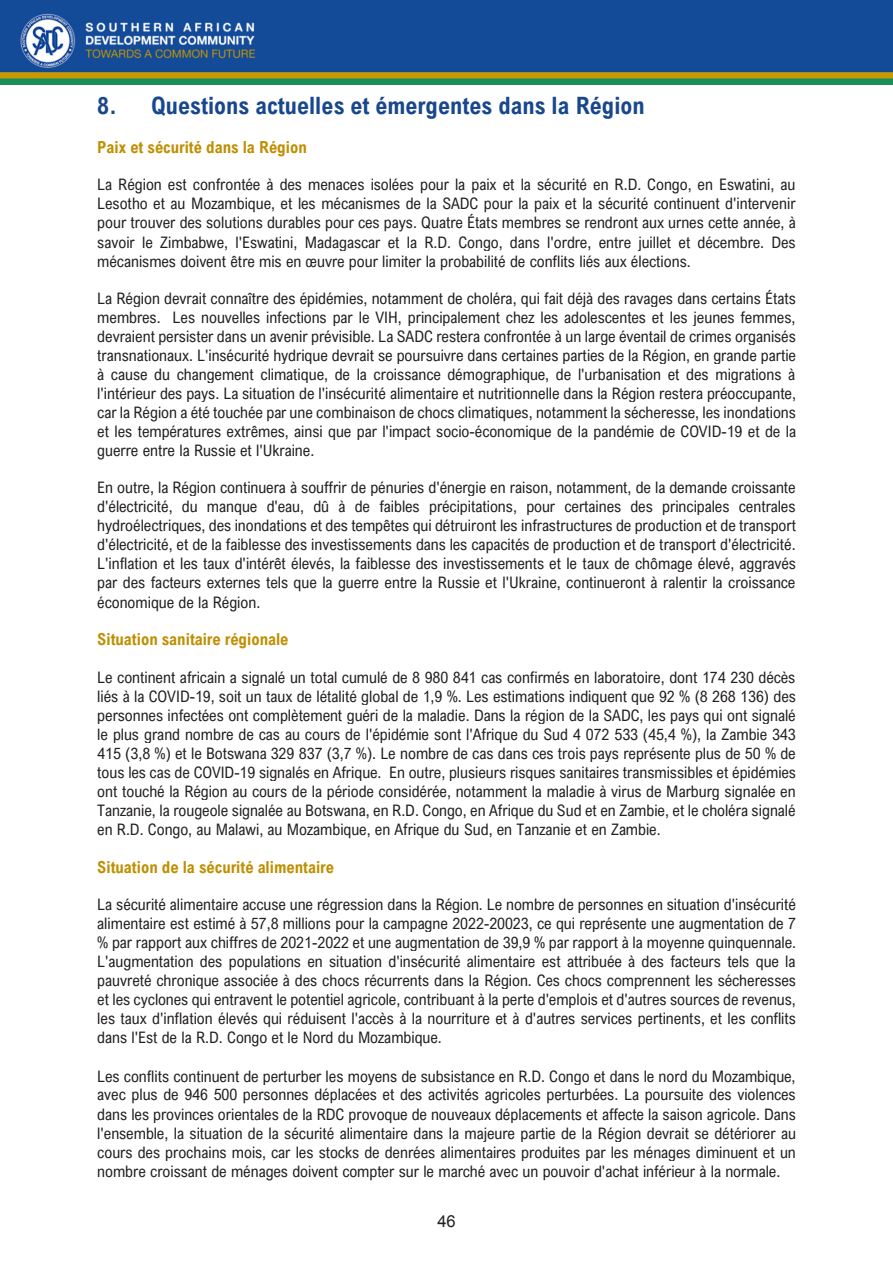
<style>
.page{position:relative;width:893px;height:1263px;background:#fff}
.page>*{position:absolute;margin:0;border:0;box-sizing:border-box;transform-origin:0 0}
.t1{font:700 24px "Arial Nova Cond";color:#18478d}
.t2{font:700 16.5px "Arial Nova Cond";color:#bf8f00}
.t3{font:16.5px "Arial";color:#231f20}
.t4{font:15.9px/19px "Arial Nova Cond";color:#231f20;text-align:justify}
</style>
<div class="page">
<img style="left:0;top:0;width:893px;height:85px">
<p class="t1" style="left:97px;top:90px;width:549px">8. Questions actuelles et émergentes dans la Région</p>
<p class="t2" style="left:97px;top:137px;width:211px">Paix et sécurité dans la Région</p>
<p class="t4" style="left:97px;top:175px;width:700px">La Région est confrontée à des menaces isolées pour la paix et la sécurité en R.D. Congo, en Eswatini, au Lesotho et au Mozambique, et les mécanismes de la SADC pour la paix et la sécurité continuent d'intervenir pour trouver des solutions durables pour ces pays. Quatre États membres se rendront aux urnes cette année, à savoir le Zimbabwe, l'Eswatini, Madagascar et la R.D. Congo, dans l'ordre, entre juillet et décembre. Des mécanismes doivent être mis en œuvre pour limiter la probabilité de conflits liés aux élections.</p>
<p class="t4" style="left:97px;top:288px;width:700px">La Région devrait connaître des épidémies, notamment de choléra, qui fait déjà des ravages dans certains États membres. Les nouvelles infections par le VIH, principalement chez les adolescentes et les jeunes femmes, devraient persister dans un avenir prévisible. La SADC restera confrontée à un large éventail de crimes organisés transnationaux. L'insécurité hydrique devrait se poursuivre dans certaines parties de la Région, en grande partie à cause du changement climatique, de la croissance démographique, de l'urbanisation et des migrations à l'intérieur des pays. La situation de l'insécurité alimentaire et nutritionnelle dans la Région restera préoccupante, car la Région a été touchée par une combinaison de chocs climatiques, notamment la sécheresse, les inondations et les températures extrêmes, ainsi que par l'impact socio-économique de la pandémie de COVID-19 et de la guerre entre la Russie et l'Ukraine.</p>
<p class="t4" style="left:97px;top:478px;width:700px">En outre, la Région continuera à souffrir de pénuries d'énergie en raison, notamment, de la demande croissante d'électricité, du manque d'eau, dû à de faibles précipitations, pour certaines des principales centrales hydroélectriques, des inondations et des tempêtes qui détruiront les infrastructures de production et de transport d'électricité, et de la faiblesse des investissements dans les capacités de production et de transport d'électricité.<br>L'inflation et les taux d'intérêt élevés, la faiblesse des investissements et le taux de chômage élevé, aggravés par des facteurs externes tels que la guerre entre la Russie et l'Ukraine, continueront à ralentir la croissance économique de la Région.</p>
<p class="t2" style="left:97px;top:629px;width:193px">Situation sanitaire régionale</p>
<p class="t4" style="left:97px;top:667px;width:700px">Le continent africain a signalé un total cumulé de 8 980 841 cas confirmés en laboratoire, dont 174 230 décès liés à la COVID-19, soit un taux de létalité global de 1,9 %. Les estimations indiquent que 92 % (8 268 136) des personnes infectées ont complètement guéri de la maladie. Dans la région de la SADC, les pays qui ont signalé le plus grand nombre de cas au cours de l'épidémie sont l'Afrique du Sud 4 072 533 (45,4 %), la Zambie 343<br>415 (3,8 %) et le Botswana 329 837 (3,7 %). Le nombre de cas dans ces trois pays représente plus de 50 % de tous les cas de COVID-19 signalés en Afrique. En outre, plusieurs risques sanitaires transmissibles et épidémies ont touché la Région au cours de la période considérée, notamment la maladie à virus de Marburg signalée en Tanzanie, la rougeole signalée au Botswana, en R.D. Congo, en Afrique du Sud et en Zambie, et le choléra signalé en R.D. Congo, au Malawi, au Mozambique, en Afrique du Sud, en Tanzanie et en Zambie.</p>
<p class="t2" style="left:97px;top:856px;width:238px">Situation de la sécurité alimentaire</p>
<p class="t4" style="left:97px;top:894px;width:700px">La sécurité alimentaire accuse une régression dans la Région. Le nombre de personnes en situation d'insécurité alimentaire est estimé à 57,8 millions pour la campagne 2022-20023, ce qui représente une augmentation de 7 % par rapport aux chiffres de 2021-2022 et une augmentation de 39,9 % par rapport à la moyenne quinquennale.<br>L'augmentation des populations en situation d'insécurité alimentaire est attribuée à des facteurs tels que la pauvreté chronique associée à des chocs récurrents dans la Région. Ces chocs comprennent les sécheresses et les cyclones qui entravent le potentiel agricole, contribuant à la perte d'emplois et d'autres sources de revenus, les taux d'inflation élevés qui réduisent l'accès à la nourriture et à d'autres services pertinents, et les conflits dans l'Est de la R.D. Congo et le Nord du Mozambique.</p>
<p class="t4" style="left:97px;top:1066px;width:700px">Les conflits continuent de perturber les moyens de subsistance en R.D. Congo et dans le nord du Mozambique, avec plus de 946 500 personnes déplacées et des activités agricoles perturbées. La poursuite des violences dans les provinces orientales de la RDC provoque de nouveaux déplacements et affecte la saison agricole. Dans l'ensemble, la situation de la sécurité alimentaire dans la majeure partie de la Région devrait se détériorer au cours des prochains mois, car les stocks de denrées alimentaires produites par les ménages diminuent et un nombre croissant de ménages doivent compter sur le marché avec un pouvoir d'achat inférieur à la normale.</p>
<p class="t3" style="left:437px;top:1210px;width:20px">46</p>
</div>
